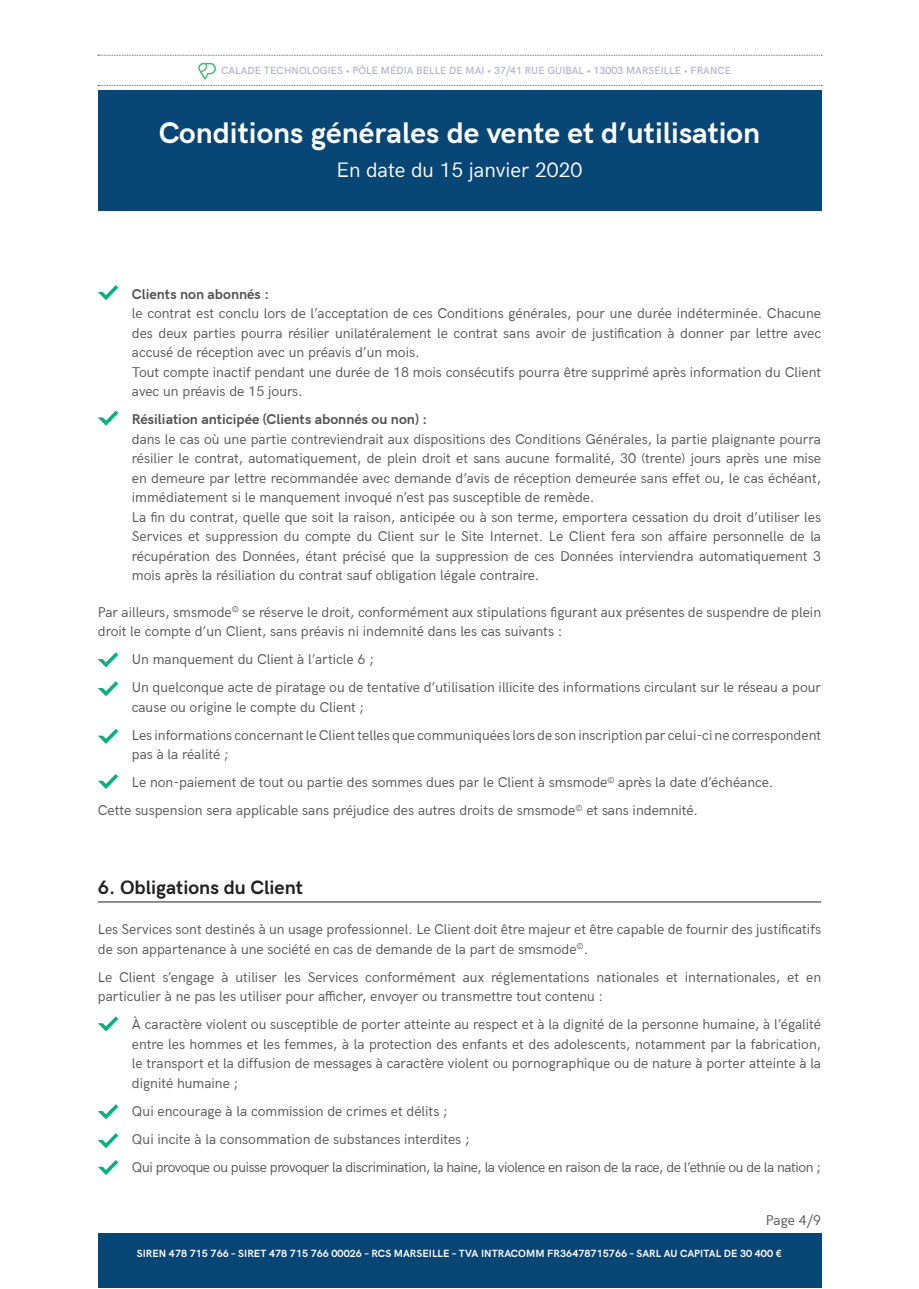
<style>
.page{position:relative;width:919px;height:1289px;background:#fff}
.page>*{position:absolute;margin:0;border:0;box-sizing:border-box;transform-origin:0 0}
.t1{font:700 30px "HK Grotesk";color:#fff}
.t2{font:21px "HK Grotesk";color:#fff}
.t3{font:700 19.5px "HK Grotesk";color:#231f20}
.t4{font:14.25px/19.5px "HK Grotesk";color:#535353}
.t5{font:14.25px "HK Grotesk";letter-spacing:-.03em;color:#535353}
.t6{font:700 14.25px "HK Grotesk";color:#535353}
.t7{font:700 10.5px "HK Grotesk";color:#fff}
.t8{font:500 10.5px "HK Grotesk";letter-spacing:.005em;color:#afb0d2}
</style>
<div class="page">
<div style="left:98px;top:90px;width:723px;height:120px;background:#084676"></div>
<div style="left:98px;top:1233px;width:723px;height:54px;background:#084676"></div>
<svg style="left:98px;top:63px;width:724px;height:23px"></svg>
<svg style="left:98px;top:55px;width:724px;height:1px"></svg>
<hr style="left:98px;top:901px;width:723px;height:1px;background:#231f20">
<svg style="left:98px;top:653px;width:21px;height:13px"></svg>
<svg style="left:98px;top:775px;width:21px;height:13px"></svg>
<svg style="left:98px;top:1105px;width:21px;height:13px"></svg>
<svg style="left:98px;top:1134px;width:21px;height:13px"></svg>
<svg style="left:98px;top:1160px;width:21px;height:13px"></svg>
<svg style="left:98px;top:1017px;width:21px;height:13px"></svg>
<svg style="left:98px;top:682px;width:21px;height:13px"></svg>
<svg style="left:98px;top:730px;width:21px;height:13px"></svg>
<svg style="left:98px;top:286px;width:21px;height:13px"></svg>
<svg style="left:98px;top:411px;width:21px;height:13px"></svg>
<p class="t8" style="left:221px;top:62px;width:511px">CALADE TECHNOLOGIES • PÔLE MÉDIA BELLE DE MAI • 37/41 RUE GUIBAL • 13003 MARSEILLE • FRANCE</p>
<h1 class="t1" style="left:159px;top:110px;width:603px">Conditions générales de vente et d’utilisation</h1>
<h2 class="t2" style="left:336px;top:154px;width:247px">En date du 15 janvier 2020</h2>
<p class="t6" style="left:132px;top:283px;width:139px">Clients non abonnés :</p>
<p class="t4" style="left:132px;top:302px;width:690px;text-align:justify">le contrat est conclu lors de l’acceptation de ces Conditions générales, pour une durée indéterminée. Chacune des deux parties pourra résilier unilatéralement le contrat sans avoir de justification à donner par lettre avec accusé de réception avec un préavis d’un mois.</p>
<p class="t4" style="left:132px;top:361px;width:690px">Tout compte inactif pendant une durée de 18 mois consécutifs pourra être supprimé après information du Client avec un préavis de 15 jours.</p>
<p class="t6" style="left:132px;top:408px;width:297px">Résiliation anticipée (Clients abonnés ou non) :</p>
<p class="t4" style="left:132px;top:428px;width:690px;text-align:justify">dans le cas où une partie contreviendrait aux dispositions des Conditions Générales, la partie plaignante pourra résilier le contrat, automatiquement, de plein droit et sans aucune formalité, 30 (trente) jours après une mise en demeure par lettre recommandée avec demande d’avis de réception demeurée sans effet ou, le cas échéant, immédiatement si le manquement invoqué n’est pas susceptible de remède.</p>
<p class="t4" style="left:132px;top:506px;width:690px;text-align:justify">La fin du contrat, quelle que soit la raison, anticipée ou à son terme, emportera cessation du droit d’utiliser les Services et suppression du compte du Client sur le Site Internet. Le Client fera son affaire personnelle de la récupération des Données, étant précisé que la suppression de ces Données interviendra automatiquement 3 mois après la résiliation du contrat sauf obligation légale contraire.</p>
<p class="t4" style="left:98px;top:601px;width:724px">Par ailleurs, smsmode<sup>©</sup> se réserve le droit, conformément aux stipulations figurant aux présentes de suspendre de plein droit le compte d’un Client, sans préavis ni indemnité dans les cas suivants :</p>
<p class="t4" style="left:132px;top:648px;width:243px">Un manquement du Client à l’article 6 ;</p>
<p class="t4" style="left:132px;top:676px;width:690px">Un quelconque acte de piratage ou de tentative d’utilisation illicite des informations circulant sur le réseau a pour cause ou origine le compte du Client ;</p>
<p class="t4" style="left:132px;top:724px;width:690px">Les informations concernant le Client telles que communiquées lors de son inscription par celui-ci ne correspondent pas à la réalité ;</p>
<p class="t4" style="left:132px;top:771px;width:643px">Le non-paiement de tout ou partie des sommes dues par le Client à smsmode<sup>©</sup> après la date d’échéance.</p>
<p class="t4" style="left:98px;top:799px;width:601px">Cette suspension sera applicable sans préjudice des autres droits de smsmode<sup>©</sup> et sans indemnité.</p>
<p class="t3" style="left:98px;top:872px;width:207px">6. Obligations du Client</p>
<p class="t4" style="left:98px;top:918px;width:724px">Les Services sont destinés à un usage professionnel. Le Client doit être majeur et être capable de fournir des justificatifs de son appartenance à une société en cas de demande de la part de smsmode<sup>©</sup>.</p>
<p class="t4" style="left:98px;top:966px;width:724px">Le Client s’engage à utiliser les Services conformément aux réglementations nationales et internationales, et en particulier à ne pas les utiliser pour afficher, envoyer ou transmettre tout contenu :</p>
<p class="t4" style="left:132px;top:1013px;width:690px;text-align:justify">À caractère violent ou susceptible de porter atteinte au respect et à la dignité de la personne humaine, à l’égalité entre les hommes et les femmes, à la protection des enfants et des adolescents, notamment par la fabrication, le transport et la diffusion de messages à caractère violent ou pornographique ou de nature à porter atteinte à la dignité humaine ;</p>
<p class="t4" style="left:132px;top:1100px;width:317px">Qui encourage à la commission de crimes et délits ;</p>
<p class="t4" style="left:132px;top:1128px;width:339px">Qui incite à la consommation de substances interdites ;</p>
<p class="t5" style="left:132px;top:1156px;width:690px">Qui provoque ou puisse provoquer la discrimination, la haine, la violence en raison de la race, de l’ethnie ou de la nation ;</p>
<p class="t4" style="left:766px;top:1208px;width:57px">Page 4/9</p>
<p class="t7" style="left:137px;top:1245px;width:646px">SIREN 478 715 766 – SIRET 478 715 766 00026 – RCS MARSEILLE – TVA INTRACOMM FR36478715766 – SARL AU CAPITAL DE 30 400 €</p>
</div>
